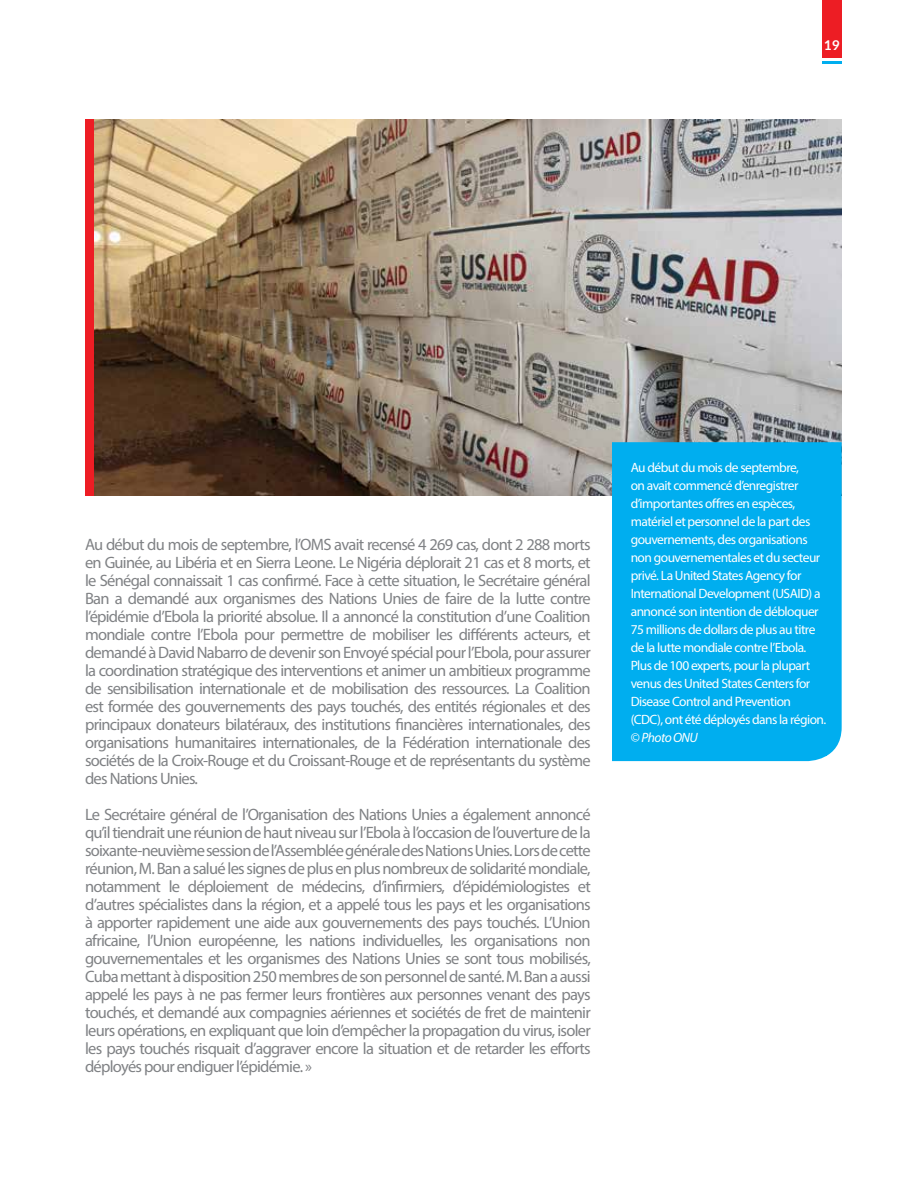
<style>
.page{position:relative;width:918px;height:1188px;background:#fff}
.page>*{position:absolute;margin:0;border:0;box-sizing:border-box;transform-origin:0 0}
.t1{font:16.5px/18px "Myriad Pro";letter-spacing:-.045em;color:#808285;text-align:justify}
.t2{font:13.5px/18px "Myriad Pro";letter-spacing:-.04em;color:#fff}
.t3{font:700 13.5px "Lato";color:#fff}
.s1{font-style:italic}
</style>
<div class="page">
<img style="left:85px;top:119px;width:757px;height:377px">
<div style="left:612px;top:442px;width:230px;height:319px;background:#00aeef"></div>
<div style="left:822px;top:0;width:20px;height:64px;background:#ed1d24"></div>
<hr style="left:822px;top:61px;width:20px;height:3px;background:#00aeef">
<hr style="left:821px;top:59px;width:22px;height:2px;background:#fff">
<div style="left:631px;top:462px;width:195px;height:293px;background:#00aeef"></div>
<div style="left:86px;top:120px;width:8px;height:376px;background:#ed1d24"></div>
<p class="t3" style="left:824px;top:37px;width:17px">19</p>
<p class="t1" style="left:85px;top:535px;width:507px">Au début du mois de septembre, l’OMS avait recensé 4 269 cas, dont 2 288 morts en Guinée, au Libéria et en Sierra Leone. Le Nigéria déplorait 21 cas et 8 morts, et le Sénégal connaissait 1 cas confirmé. Face à cette situation, le Secrétaire général Ban a demandé aux organismes des Nations Unies de faire de la lutte contre l’épidémie d’Ebola la priorité absolue. Il a annoncé la constitution d’une Coalition mondiale contre l’Ebola pour permettre de mobiliser les différents acteurs, et demandé à David Nabarro de devenir son Envoyé spécial pour l’Ebola, pour assurer la coordination stratégique des interventions et animer un ambitieux programme de sensibilisation internationale et de mobilisation des ressources. La Coalition est formée des gouvernements des pays touchés, des entités régionales et des principaux donateurs bilatéraux, des institutions financières internationales, des organisations humanitaires internationales, de la Fédération internationale des sociétés de la Croix-Rouge et du Croissant-Rouge et de représentants du système des Nations Unies.</p>
<p class="t1" style="left:85px;top:805px;width:507px">Le Secrétaire général de l’Organisation des Nations Unies a également annoncé qu’il tiendrait une réunion de haut niveau sur l’Ebola à l’occasion de l’ouverture de la soixante-neuvième session de l’Assemblée générale des Nations Unies. Lors de cette réunion, M. Ban a salué les signes de plus en plus nombreux de solidarité mondiale, notamment le déploiement de médecins, d’infirmiers, d’épidémiologistes et d’autres spécialistes dans la région, et a appelé tous les pays et les organisations à apporter rapidement une aide aux gouvernements des pays touchés. L’Union africaine, l’Union européenne, les nations individuelles, les organisations non gouvernementales et les organismes des Nations Unies se sont tous mobilisés, Cuba mettant à disposition 250 membres de son personnel de santé. M. Ban a aussi appelé les pays à ne pas fermer leurs frontières aux personnes venant des pays touchés, et demandé aux compagnies aériennes et sociétés de fret de maintenir leurs opérations, en expliquant que loin d’empêcher la propagation du virus, isoler les pays touchés risquait d’aggraver encore la situation et de retarder les efforts déployés pour endiguer l’épidémie. »</p>
<p class="t2" style="left:631px;top:458px;width:197px">Au début du mois de septembre,<br>on avait commencé d’enregistrer d’importantes offres en espèces, matériel et personnel de la part des gouvernements, des organisations non gouvernementales et du secteur privé. La United States Agency for International Development (USAID) a annoncé son intention de débloquer 75 millions de dollars de plus au titre de la lutte mondiale contre l’Ebola.<br>Plus de 100 experts, pour la plupart venus des United States Centers for Disease Control and Prevention (CDC), ont été déployés dans la région. © <span class="s1">Photo ONU</span></p>
</div>
